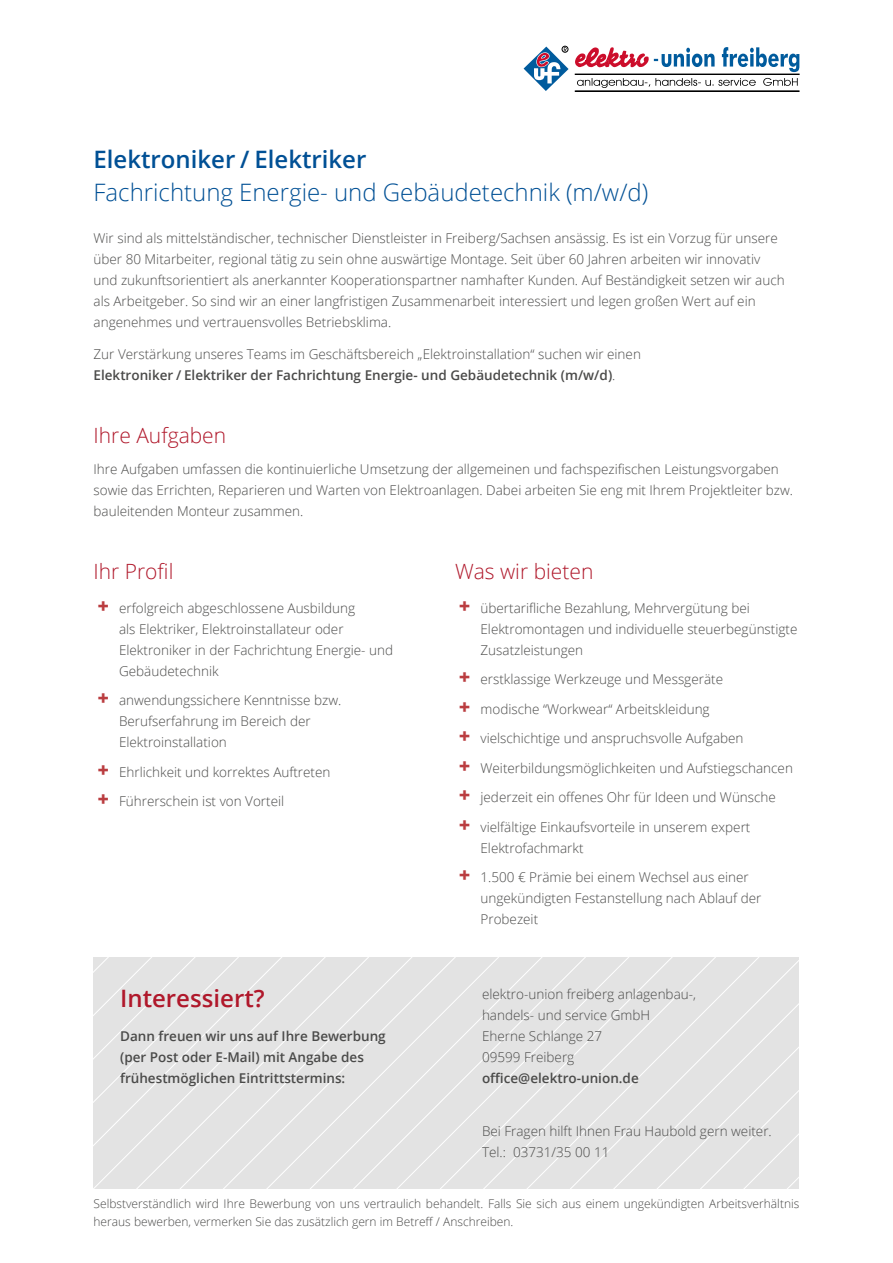
<style>
.page{position:relative;width:893px;height:1263px;background:#fff}
.page>*{position:absolute;margin:0;border:0;box-sizing:border-box;transform-origin:0 0}
.t1{font:300 24px "Open Sans";color:#005095}
.t2{font:600 24px "Open Sans";color:#005095}
.t3{font:600 24px "Open Sans";color:#b0182b}
.t4{font:300 21px "Open Sans";color:#b0182b}
.t5{font:300 13.5px/21px "Open Sans";color:#4a4a49}
.t6{font:600 13.5px/21px "Open Sans";color:#4a4a49}
.t7{font:300 12px/18px "Open Sans";color:#4a4a49}
.s1{font-weight:600}
.s2{font-weight:800;font-size:19.5px;color:#ba3d40}
</style>
<div class="page">
<svg style="left:577px;top:78px;width:221px;height:10px"></svg>
<svg style="left:575px;top:47px;width:224px;height:25px"></svg>
<svg style="left:524px;top:46px;width:45px;height:45px"></svg>
<div style="left:575px;top:74px;width:224px;height:1px;border:1px solid #000"></div>
<div style="left:575px;top:91px;width:224px;height:1px;border:1px solid #000"></div>
<div style="left:94px;top:957px;width:705px;height:231px;background:#e3e3e3"></div>
<h1 class="t2" style="left:94px;top:143px;width:274px">Elektroniker / Elektriker</h1>
<h1 class="t1" style="left:94px;top:176px;width:556px">Fachrichtung Energie- und Gebäudetechnik (m/w/d)</h1>
<p class="t5" style="left:94px;top:227px;width:693px">Wir sind als mittelständischer, technischer Dienstleister in Freiberg/Sachsen ansässig. Es ist ein Vorzug für unsere über 80 Mitarbeiter, regional tätig zu sein ohne auswärtige Montage. Seit über 60 Jahren arbeiten wir innovativ und zukunftsorientiert als anerkannter Kooperationspartner namhafter Kunden. Auf Beständigkeit setzen wir auch als Arbeitgeber. So sind wir an einer langfristigen Zusammenarbeit interessiert und legen großen Wert auf ein angenehmes und vertrauensvolles Betriebsklima.</p>
<p class="t5" style="left:94px;top:343px;width:549px">Zur Verstärkung unseres Teams im Geschäftsbereich „Elektroinstallation“ suchen wir einen<br><span class="s1">Elektroniker / Elektriker der Fachrichtung Energie- und Gebäudetechnik (m/w/d)</span>.</p>
<h2 class="t4" style="left:94px;top:420px;width:134px">Ihre Aufgaben</h2>
<p class="t5" style="left:94px;top:458px;width:701px">Ihre Aufgaben umfassen die kontinuierliche Umsetzung der allgemeinen und fachspezifischen Leistungsvorgaben sowie das Errichten, Reparieren und Warten von Elektroanlagen. Dabei arbeiten Sie eng mit Ihrem Projektleiter bzw. bauleitenden Monteur zusammen.</p>
<h2 class="t4" style="left:94px;top:557px;width:81px">Ihr Profil</h2>
<p class="t5" style="left:119px;top:597px;width:276px;text-indent:-21px"><span class="s2">+</span> erfolgreich abgeschlossene Ausbildung<br>als Elektriker, Elektroinstallateur oder Elektroniker in der Fachrichtung Energie- und Gebäudetechnik</p>
<p class="t5" style="left:119px;top:690px;width:224px;text-indent:-21px"><span class="s2">+</span> anwendungssichere Kenntnisse bzw.<br>Berufserfahrung im Bereich der<br>Elektroinstallation</p>
<p class="t5" style="left:98px;top:757px;width:234px;line-height:29.5px"><span class="s2">+</span> Ehrlichkeit und korrektes Auftreten <span class="s2">+</span> Führerschein ist von Vorteil</p>
<h1 class="t3" style="left:120px;top:982px;width:146px">Interessiert?</h1>
<p class="t6" style="left:120px;top:1025px;width:267px">Dann freuen wir uns auf Ihre Bewerbung (per Post oder E-Mail) mit Angabe des frühestmöglichen Eintrittstermins:</p>
<h2 class="t4" style="left:455px;top:557px;width:140px">Was wir bieten</h2>
<p class="t5" style="left:480px;top:597px;width:318px;text-indent:-21px"><span class="s2">+</span> übertarifliche Bezahlung, Mehrvergütung bei<br>Elektromontagen und individuelle steuerbegünstigte<br>Zusatzleistungen</p>
<p class="t5" style="left:459px;top:664px;width:335px;line-height:29.5px"><span class="s2">+</span> erstklassige Werkzeuge und Messgeräte<br><span class="s2">+</span> modische “Workwear“ Arbeitskleidung<br><span class="s2">+</span> vielschichtige und anspruchsvolle Aufgaben<br><span class="s2">+</span> Weiterbildungsmöglichkeiten und Aufstiegschancen <span class="s2">+</span> jederzeit ein offenes Ohr für Ideen und Wünsche<br><span class="s2">+</span> vielfältige Einkaufsvorteile in unserem expert</p>
<p class="t5" style="left:459px;top:833px;width:291px;line-height:29.5px;text-indent:21px">Elektrofachmarkt<br><span class="s2">+</span> 1.500 € Prämie bei einem Wechsel aus einer</p>
<p class="t5" style="left:480px;top:888px;width:282px">ungekündigten Festanstellung nach Ablauf der<br>Probezeit</p>
<p class="t5" style="left:482px;top:983px;width:216px">elektro-union freiberg anlagenbau-, handels- und service GmbH<br>Eherne Schlange 27<br>09599 Freiberg</p>
<p class="t6" style="left:482px;top:1067px;width:158px">office@elektro-union.de</p>
<p class="t5" style="left:482px;top:1120px;width:291px">Bei Fragen hilft Ihnen Frau Haubold gern weiter.<br>Tel.: 03731/35 00 11</p>
<p class="t7" style="left:94px;top:1195px;width:707px">Selbstverständlich wird Ihre Bewerbung von uns vertraulich behandelt. Falls Sie sich aus einem ungekündigten Arbeitsverhältnis heraus bewerben, vermerken Sie das zusätzlich gern im Betreff / Anschreiben.</p>
</div>
